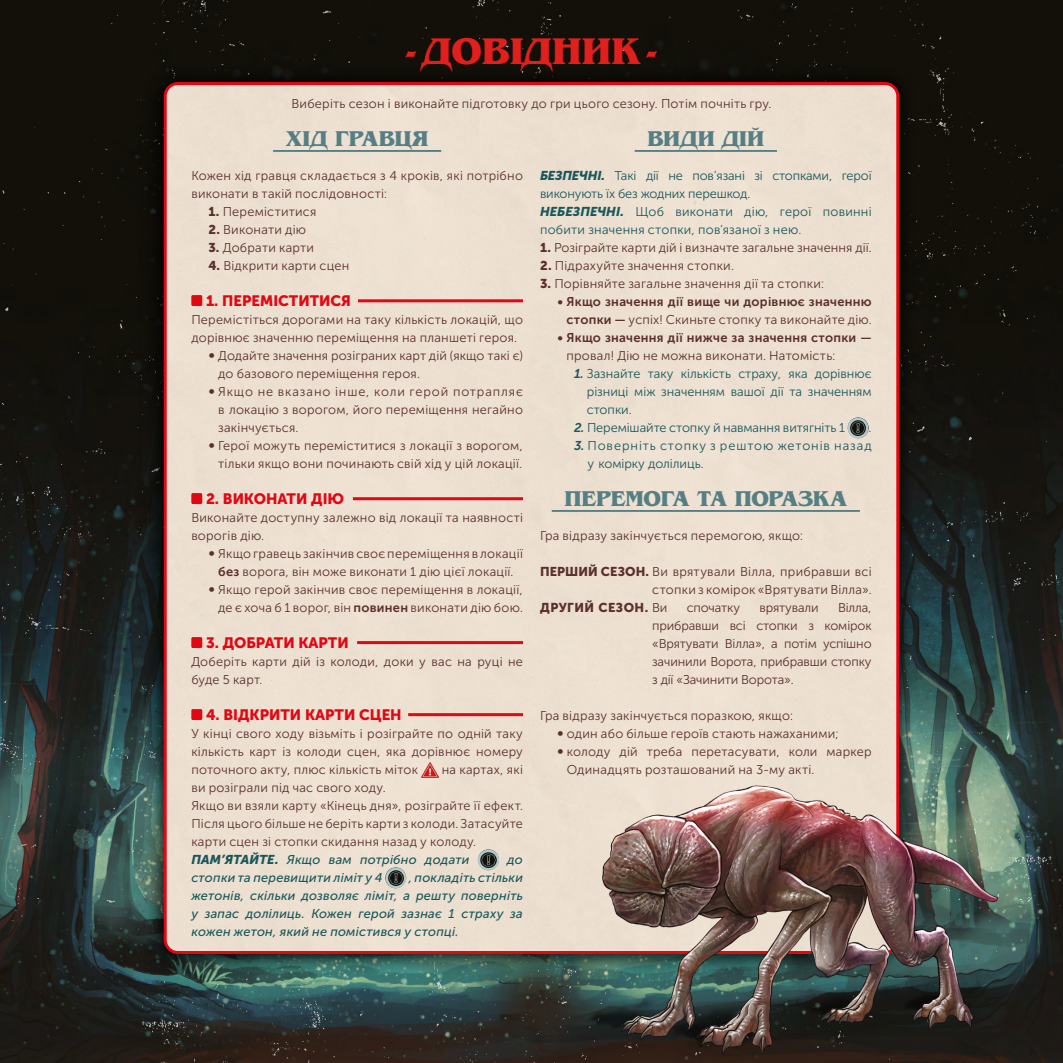
<style>
.page{position:relative;width:1063px;height:1063px;background:#fff}
.page>*{position:absolute;margin:0;border:0;box-sizing:border-box;transform-origin:0 0}
.t1{font:700 39px "AG Benguiat Cyr";color:#e11f1d}
.t2{font:700 22.5px "AG Benguiat Cyr";letter-spacing:-.01em;color:#557f84}
.t3{font:700 22.5px "AG Benguiat Cyr";letter-spacing:.01em;color:#557f84}
.t4{font:15px "Museo Sans Cyrl 900";color:#e30613}
.t5{font:12.75px/18px "Museo Sans Cyrl 300";letter-spacing:.02em;color:#5b2f2e}
.t6{font:12.75px/18px "Museo Sans Cyrl 300";color:#19575a}
.t7{font:italic 12.75px/18px "Museo Sans Cyrillic 500";letter-spacing:.015em;color:#19575a;text-align:justify}
.t8{font:12.75px "Museo Sans Cyrl 700";letter-spacing:.02em;color:#5b2f2e}
.t9{font:12.75px/18px "Museo Sans Cyrl 300";letter-spacing:.075em;color:#19575a}
.t10{font:12.75px "Museo Sans Cyrl 300";letter-spacing:-.01em;color:#5b2f2e}
.t11{font:12.75px "Museo Sans Cyrl 900";letter-spacing:.04em;color:#5b2f2e}
.s1{font-family:"Museo Sans Cyrl 900"}
.s2{font-family:"Museo Sans Cyrl 700"}
.s3{font-family:"Museo Sans Cyrillic 900";font-style:italic}
.s4{font-family:"Museo Sans Cyrillic 700";font-style:italic}
.s5{font-family:"Museo Sans Cyrl 300"}
.s6{font-family:"Museo Sans Cyrillic 900"}
</style>
<div class="page">
<img style="left:0;top:0;width:1063px;height:1063px">
<img style="left:0;top:109px;width:1063px;height:845px">
<img style="left:109px;top:0;width:845px;height:1063px">
<div style="left:147px;top:66px;width:769px;height:905px;background:#000;opacity:.75"></div>
<div style="left:165px;top:84px;width:733px;height:869px;background:#ede0d1"></div>
<hr style="left:273px;top:150px;width:168px;height:2px;background:#557f84">
<div style="left:191px;top:295px;width:11px;height:11px;background:#e30613"></div>
<div style="left:191px;top:493px;width:11px;height:11px;background:#e30613"></div>
<div style="left:191px;top:637px;width:11px;height:11px;background:#e30613"></div>
<div style="left:191px;top:709px;width:11px;height:11px;background:#e30613"></div>
<img style="left:421px;top:762px;width:17px;height:15px">
<img style="left:478px;top:849px;width:21px;height:21px;border-radius:11px">
<img style="left:385px;top:867px;width:21px;height:21px;border-radius:11px">
<hr style="left:635px;top:150px;width:142px;height:2px;background:#557f84">
<hr style="left:552px;top:510px;width:308px;height:2px;background:#557f84">
<img style="left:848px;top:417px;width:21px;height:21px;border-radius:11px">
<hr style="left:358px;top:299px;width:165px;height:3px;background:#e30613">
<hr style="left:357px;top:641px;width:166px;height:3px;background:#e30613">
<hr style="left:408px;top:713px;width:115px;height:3px;background:#e30613">
<hr style="left:353px;top:497px;width:170px;height:3px;background:#e30613">
<img style="left:537px;top:724px;width:509px;height:332px">
<img style="left:567px;top:753px;width:438px;height:309px">
<h1 class="t1" style="left:405px;top:29px;width:255px">- ДОВІДНИК -</h1>
<p class="t5" style="left:291px;top:95px;width:482px">Виберіть сезон і виконайте підготовку до гри цього сезону. Потім почніть гру.</p>
<h2 class="t3" style="left:286px;top:126px;width:144px">ХІД ГРАВЦЯ</h2>
<p class="t5" style="left:191px;top:167px;width:333px">Кожен хід гравця складається з 4 кроків, які потрібно виконати в такій послідовності:</p>
<p class="t5" style="left:208px;top:203px;width:110px"><span class="s1">1.</span> Переміститися</p>
<p class="t5" style="left:208px;top:221px;width:99px"><span class="s1">2.</span> Виконати дію</p>
<p class="t5" style="left:208px;top:239px;width:107px"><span class="s1">3.</span> Добрати карти</p>
<p class="t5" style="left:208px;top:257px;width:142px"><span class="s1">4.</span> Відкрити карти сцен</p>
<p class="t4" style="left:206px;top:292px;width:146px">1. ПЕРЕМІСТИТИСЯ</p>
<p class="t5" style="left:191px;top:311px;width:333px">Перемістіться дорогами на таку кількість локацій, що дорівнює значенню переміщення на планшеті героя.</p>
<p class="t5" style="left:218px;top:347px;width:306px;text-indent:-10px"><span class="s1">•</span> Додайте значення розіграних карт дій (якщо такі є) до базового переміщення героя.</p>
<p class="t5" style="left:218px;top:383px;width:306px;text-align:justify;text-indent:-10px"><span class="s1">•</span> Якщо не вказано інше, коли герой потрапляє в локацію з ворогом, його переміщення негайно закінчується.</p>
<p class="t5" style="left:208px;top:437px;width:316px;text-align:right"><span class="s1">•</span> Герої можуть переміститися з локації з ворогом, тільки якщо вони починають свій хід у цій локації.</p>
<p class="t4" style="left:206px;top:490px;width:140px">2. ВИКОНАТИ ДІЮ</p>
<p class="t5" style="left:191px;top:509px;width:333px">Виконайте доступну залежно від локації та наявності ворогів дію.</p>
<p class="t5" style="left:208px;top:545px;width:316px;text-align:center"><span class="s1">•</span> Якщо гравець закінчив своє переміщення в локації <span class="s2">без</span> ворога, він може виконати 1 дію цієї локації.</p>
<p class="t5" style="left:208px;top:581px;width:316px;text-align:right"><span class="s1">•</span> Якщо герой закінчив своє переміщення в локації, де є хоча б 1 ворог, він <span class="s2">повинен</span> виконати дію бою.</p>
<p class="t4" style="left:206px;top:634px;width:144px">3. ДОБРАТИ КАРТИ</p>
<p class="t5" style="left:191px;top:653px;width:333px">Доберіть карти дій із колоди, доки у вас на руці не буде 5 карт.</p>
<p class="t4" style="left:206px;top:706px;width:197px">4. ВІДКРИТИ КАРТИ СЦЕН</p>
<p class="t5" style="left:191px;top:725px;width:333px;text-align:justify">У кінці свого ходу візьміть і розіграйте по одній таку кількість карт із колоди сцен, яка дорівнює номеру поточного акту, плюс кількість міток</p>
<h2 class="t2" style="left:647px;top:126px;width:118px">ВИДИ ДІЙ</h2>
<p class="t6" style="left:540px;top:167px;width:333px"><span class="s3">БЕЗПЕЧНІ.</span> Такі дії не пов’язані зі стопками, герої виконують їх без жодних перешкод.<br><span class="s3">НЕБЕЗПЕЧНІ.</span> Щоб виконати дію, герої повинні побити значення стопки, пов’язаної з нею.</p>
<p class="t5" style="left:540px;top:239px;width:333px"><span class="s1">1.</span> Розіграйте карти дій і визначте загальне значення дії.</p>
<p class="t5" style="left:540px;top:257px;width:195px"><span class="s1">2.</span> Підрахуйте значення стопки.</p>
<p class="t5" style="left:540px;top:275px;width:285px"><span class="s1">3.</span> Порівняйте загальне значення дії та стопки:</p>
<p class="t8" style="left:557px;top:295px;width:316px">• Якщо значення дії вище чи дорівнює значенню</p>
<p class="t5" style="left:567px;top:311px;width:307px"><span class="s2">стопки —</span> успіх! Скиньте стопку та виконайте дію.</p>
<p class="t8" style="left:557px;top:331px;width:316px">• Якщо значення дії нижче за значення стопки —</p>
<p class="t5" style="left:567px;top:347px;width:270px">провал! Дію не можна виконати. Натомість:</p>
<p class="t6" style="left:587px;top:365px;width:286px;text-align:justify;text-indent:-13px"><span class="s4">1.</span> Зазнайте таку кількість страху, яка дорівнює різниці між значенням вашої дії та значенням стопки.</p>
<p class="t6" style="left:574px;top:419px;width:273px"><span class="s4">2.</span> Перемішайте стопку й навмання витягніть 1</p>
<p class="t6" style="left:869px;top:419px;width:4px">.</p>
<p class="t9" style="left:587px;top:437px;width:286px;text-indent:-13px"><span class="s4">3.</span> Поверніть стопку з рештою жетонів назад у комірку долілиць.</p>
<h2 class="t2" style="left:565px;top:486px;width:284px">ПЕРЕМОГА ТА ПОРАЗКА</h2>
<p class="t5" style="left:540px;top:527px;width:265px">Гра відразу закінчується перемогою, якщо:</p>
<p class="t5" style="left:540px;top:563px;width:333px;text-align:right"><span class="s1">ПЕРШИЙ СЕЗОН.</span> Ви врятували Вілла, прибравши всі стопки з комірок «Врятувати Вілла».</p>
<p class="t11" style="left:540px;top:600px;width:129px">ДРУГИЙ СЕЗОН. <span class="s5">Ви</span></p>
<p class="t10" style="left:687px;top:601px;width:55px">спочатку</p>
<p class="t10" style="left:759px;top:601px;width:61px">врятували</p>
<p class="t5" style="left:652px;top:599px;width:221px;text-align:justify;text-indent:186px">Вілла, прибравши всі стопки з комірок «Врятувати Вілла», а потім успішно зачинили Ворота, прибравши стопку з дії «Зачинити Ворота».</p>
<p class="t5" style="left:540px;top:707px;width:254px">Гра відразу закінчується поразкою, якщо:</p>
<p class="t5" style="left:557px;top:725px;width:283px"><span class="s1">•</span> один або більше героїв стають нажаханими;</p>
<p class="t5" style="left:567px;top:743px;width:306px;text-indent:-10px"><span class="s1">•</span> колоду дій треба перетасувати, коли маркер<br>Одинадцять розташований на 3-му акті.</p>
<p class="t5" style="left:442px;top:761px;width:83px">на картах, які</p>
<p class="t5" style="left:191px;top:779px;width:333px">ви розіграли під час свого ходу.<br>Якщо ви взяли карту «Кінець дня», розіграйте її ефект.<br>Після цього більше не беріть карти з колоди. Затасуйте карти сцен зі стопки скидання назад у колоду.</p>
<p class="t7" style="left:191px;top:851px;width:280px"><span class="s6">ПАМ’ЯТАЙТЕ.</span> Якщо вам потрібно додати</p>
<p class="t7" style="left:507px;top:851px;width:17px">до</p>
<p class="t7" style="left:191px;top:869px;width:193px">стопки та перевищити ліміт у 4</p>
<p class="t7" style="left:191px;top:869px;width:333px;text-indent:217px">, покладіть стільки жетонів, скільки дозволяє ліміт, а решту поверніть у запас долілиць. Кожен герой зазнає 1 страху за кожен жетон, який не помістився у стопці.</p>
</div>
